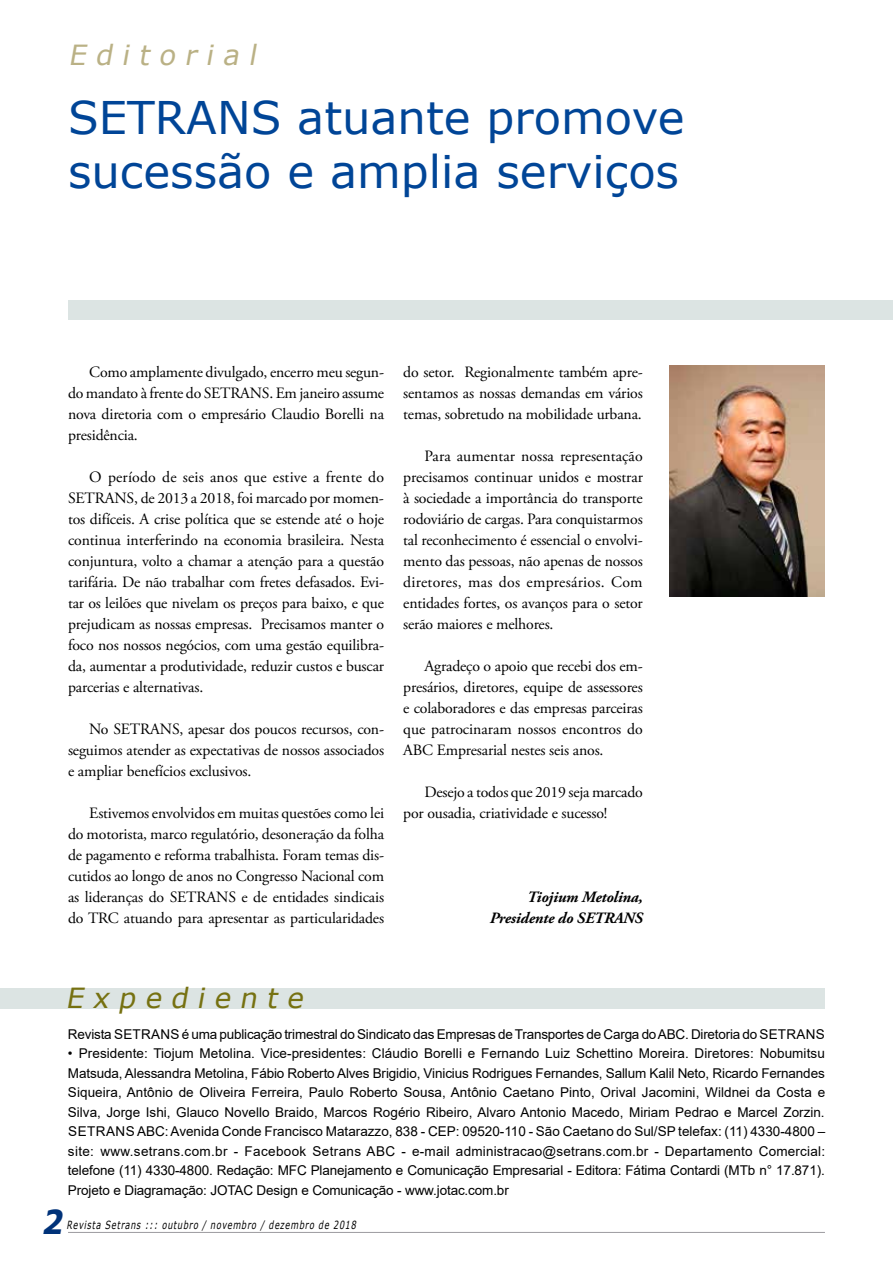
<style>
.page{position:relative;width:893px;height:1263px;background:#fff}
.page>*{position:absolute;margin:0;border:0;box-sizing:border-box;transform-origin:0 0}
.t1{font:45px/54px "Verdana";color:#004597}
.t2{font:italic 700 33px "Verdana";color:#003279;scale:.9 1}
.t3{font:italic 27.75px "Verdana";color:#767111}
.t4{font:italic 27.75px "Verdana";color:#bab185}
.t5{font:15.75px/21px "Adobe Garamond Pro";letter-spacing:-.01em;color:#000;text-align:justify}
.t6{font:italic 700 15.75px/21px "Adobe Garamond Pro";letter-spacing:-.01em;color:#000;text-align:right}
.t7{font:13.5px/19.5px "Arial";letter-spacing:-.015em;color:#000;text-align:justify}
.t8{font:italic 11.25px "Verdana";color:#000;scale:.71 1}
</style>
<div class="page">
<hr style="left:68px;top:1232px;width:757px;height:1px;background:#9c9ba0">
<div style="left:0;top:988px;width:825px;height:20px;background:#dce4e3"></div>
<div style="left:68px;top:300px;width:825px;height:19px;background:#dce4e3"></div>
<img style="left:670px;top:365px;width:155px;height:231px">
<h3 class="t4" style="left:68px;top:35px;width:196px">E d i t o r i a l</h3>
<h1 class="t1" style="left:68px;top:91px;width:618px">SETRANS atuante promove sucessão e amplia serviços</h1>
<p class="t5" style="left:68px;top:362px;width:318px;text-indent:21px">Como amplamente divulgado, encerro meu segun&shy;do mandato à frente do SETRANS. Em janeiro assume nova diretoria com o empresário Claudio Borelli na presidência.</p>
<p class="t5" style="left:68px;top:467px;width:318px;text-indent:21px">O período de seis anos que estive a frente do SETRANS, de 2013 a 2018, foi marcado por momen&shy;tos difíceis. A crise política que se estende até o hoje continua interferindo na economia brasileira. Nesta conjuntura, volto a chamar a atenção para a questão tarifária. De não trabalhar com fretes defasados. Evi&shy;tar os leilões que nivelam os preços para baixo, e que prejudicam as nossas empresas. Precisamos manter o foco nos nossos negócios, com uma gestão equilibra&shy;da, aumentar a produtividade, reduzir custos e buscar parcerias e alternativas.</p>
<p class="t5" style="left:68px;top:719px;width:318px;text-indent:21px">No SETRANS, apesar dos poucos recursos, con&shy;seguimos atender as expectativas de nossos associados e ampliar benefícios exclusivos.</p>
<p class="t5" style="left:68px;top:803px;width:318px;text-indent:21px">Estivemos envolvidos em muitas questões como lei do motorista, marco regulatório, desoneração da folha de pagamento e reforma trabalhista. Foram temas dis&shy;cutidos ao longo de anos no Congresso Nacional com as lideranças do SETRANS e de entidades sindicais do TRC atuando para apresentar as particularidades</p>
<p class="t5" style="left:403px;top:362px;width:241px">do setor. Regionalmente também apre&shy;sentamos as nossas demandas em vários temas, sobretudo na mobilidade urbana.</p>
<p class="t5" style="left:403px;top:446px;width:241px;text-indent:21px">Para aumentar nossa representação precisamos continuar unidos e mostrar à sociedade a importância do transporte rodoviário de cargas. Para conquistarmos tal reconhecimento é essencial o envolvi&shy;mento das pessoas, não apenas de nossos diretores, mas dos empresários. Com entidades fortes, os avanços para o setor serão maiores e melhores.</p>
<p class="t5" style="left:403px;top:656px;width:241px;text-indent:21px">Agradeço o apoio que recebi dos em&shy;presários, diretores, equipe de assessores e colaboradores e das empresas parceiras que patrocinaram nossos encontros do ABC Empresarial nestes seis anos.</p>
<p class="t5" style="left:403px;top:782px;width:241px;text-indent:21px">Desejo a todos que 2019 seja marcado por ousadia, criatividade e sucesso!</p>
<p class="t6" style="left:490px;top:886px;width:155px">Tiojium Metolina,<br>Presidente do SETRANS</p>
<h3 class="t3" style="left:65px;top:979px;width:245px">E x p e d i e n t e</h3>
<p class="t7" style="left:68px;top:1024px;width:758px">Revista SETRANS é uma publicação trimestral do Sindicato das Empresas de Transportes de Carga do ABC. Diretoria do SETRANS</p>
<p class="t7" style="left:68px;top:1044px;width:759px">• Presidente: Tiojum Metolina. Vice-presidentes: Cláudio Borelli e Fernando Luiz Schettino Moreira. Diretores: Nobumitsu Matsuda, Alessandra Metolina, Fábio Roberto Alves Brigidio, Vinicius Rodrigues Fernandes, Sallum Kalil Neto, Ricardo Fernandes Siqueira, Antônio de Oliveira Ferreira, Paulo Roberto Sousa, Antônio Caetano Pinto, Orival Jacomini, Wildnei da Costa e Silva, Jorge Ishi, Glauco Novello Braido, Marcos Rogério Ribeiro, Alvaro Antonio Macedo, Miriam Pedrao e Marcel Zorzin.<br>SETRANS ABC: Avenida Conde Francisco Matarazzo, 838 - CEP: 09520-110 - São Caetano do Sul/SP telefax: (11) 4330-4800 – site: www.setrans.com.br - Facebook Setrans ABC - e-mail administracao@setrans.com.br - Departamento Comercial: telefone (11) 4330-4800. Redação: MFC Planejamento e Comunicação Empresarial - Editora: Fátima Contardi (MTb n° 17.871).<br>Projeto e Diagramação: JOTAC Design e Comunicação - www.jotac.com.br</p>
<h2 class="t2" style="left:41px;top:1198px;width:34px">2</h2>
<p class="t8" style="left:67px;top:1217px;width:413px">Revista Setrans ::: outubro / novembro / dezembro de 2018</p>
</div>
